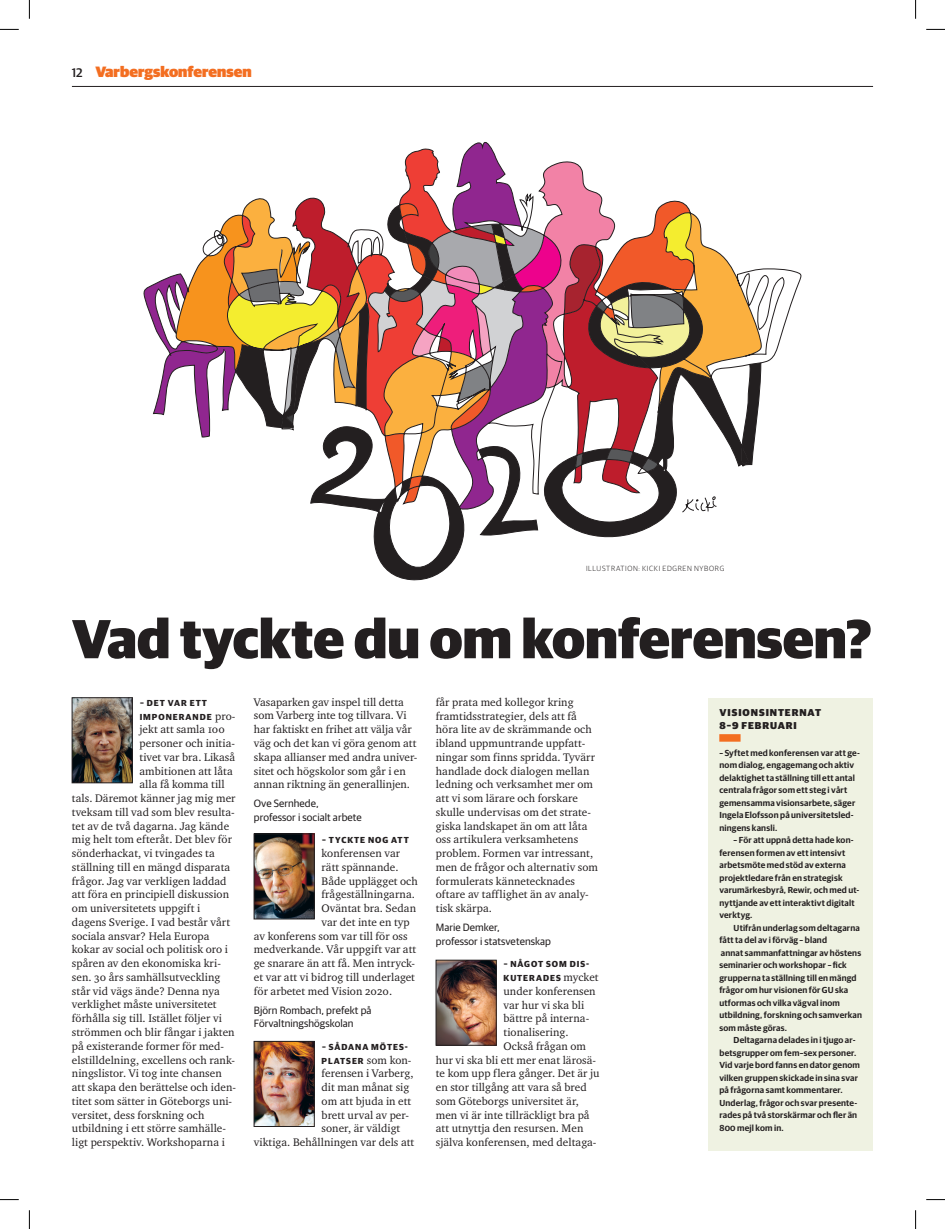
<style>
.page{position:relative;width:945px;height:1229px;background:#fff}
.page>*{position:absolute;margin:0;border:0;box-sizing:border-box;transform-origin:0 0}
.t1{font:900 55px "Guardian Sans";color:#231f20}
.t2{font:900 15px "Guardian Sans";color:#f36e21}
.t3{font:11.25px/13.8px "Charter ITC Regu OS";letter-spacing:.005em;color:#231f20}
.t4{font:10.62px/13.8px "Guardian Sans";letter-spacing:.005em;color:#231f20}
.t5{font:900 10px/12.5px "Guardian Sans";letter-spacing:.095em;color:#231f20}
.t6{font:600 8.75px/12.5px "Guardian Sans";letter-spacing:.02em;color:#231f20}
.t7{font:700 8.75px/13.8px "Guardian Sans";letter-spacing:.11em;color:#231f20}
.t8{font:300 7.5px "Guardian Sans";letter-spacing:.085em;color:#231f20}
.s1{font-weight:500;font-size:12.5px;color:#231f20}
.s2{font-family:"Charter ITC Regu OS";font-weight:400;font-size:11.25px}
</style>
<div class="page">
<hr style="left:72px;top:86px;width:801px;height:1px;background:#231f20">
<svg style="left:144px;top:142px;width:618px;height:438px"></svg>
<img style="left:74px;top:699px;width:56px;height:81px">
<div style="left:72px;top:697px;width:60px;height:85px;border:1px solid #231f20"></div>
<img style="left:256px;top:835px;width:56px;height:81px">
<div style="left:254px;top:833px;width:60px;height:85px;border:1px solid #231f20"></div>
<img style="left:256px;top:1042px;width:56px;height:82px">
<div style="left:254px;top:1040px;width:60px;height:86px;border:1px solid #231f20"></div>
<img style="left:438px;top:961px;width:56px;height:82px">
<div style="left:436px;top:959px;width:60px;height:86px;border:1px solid #231f20"></div>
<div style="left:709px;top:697px;width:164px;height:452px;background:#eff2e2"></div>
<div style="left:719px;top:734px;width:21px;height:7px;background:#f36e21"></div>
<svg style="left:0;top:29px;width:19px;height:1px"></svg>
<svg style="left:926px;top:29px;width:19px;height:1px"></svg>
<svg style="left:29px;top:0;width:1px;height:19px"></svg>
<svg style="left:29px;top:1210px;width:1px;height:18px"></svg>
<svg style="left:915px;top:0;width:1px;height:19px"></svg>
<svg style="left:915px;top:1210px;width:1px;height:18px"></svg>
<h2 class="t2" style="left:72px;top:60px;width:181px"><span class="s1">12</span> Varbergskonferensen</h2>
<p class="t8" style="left:586px;top:563px;width:140px">ILLUSTRATION: KICKI EDGREN NYBORG</p>
<h1 class="t1" style="left:72px;top:597px;width:801px">Vad tyckte du om konferensen?</h1>
<p class="t7" style="left:140px;top:695px;width:97px">– DET VAR ETT<br>IMPONERANDE <span class="s2">pro-</span></p>
<p class="t3" style="left:140px;top:722px;width:87px">jekt att samla 100</p>
<p class="t3" style="left:140px;top:736px;width:97px">personer och initia-</p>
<p class="t3" style="left:140px;top:749px;width:97px">tivet var bra. Likaså</p>
<p class="t3" style="left:140px;top:763px;width:95px">ambitionen att låta</p>
<p class="t3" style="left:140px;top:777px;width:87px">alla få komma till</p>
<p class="t3" style="left:72px;top:790px;width:165px">tals. Däremot känner jag mig mer</p>
<p class="t3" style="left:72px;top:804px;width:164px">tveksam till vad som blev resulta-</p>
<p class="t3" style="left:72px;top:818px;width:159px">tet av de två dagarna. Jag kände</p>
<p class="t3" style="left:72px;top:832px;width:162px">mig helt tom efteråt. Det blev för</p>
<p class="t3" style="left:72px;top:845px;width:144px">sönderhackat, vi tvingades ta</p>
<p class="t3" style="left:72px;top:859px;width:160px">ställning till en mängd disparata</p>
<p class="t3" style="left:72px;top:873px;width:156px">frågor. Jag var verkligen laddad</p>
<p class="t3" style="left:72px;top:887px;width:159px">att föra en principiell diskussion</p>
<p class="t3" style="left:72px;top:900px;width:130px">om universitetets uppgift i</p>
<p class="t3" style="left:72px;top:914px;width:160px">dagens Sverige. I vad består vårt</p>
<p class="t3" style="left:72px;top:928px;width:139px">sociala ansvar? Hela Europa</p>
<p class="t3" style="left:72px;top:942px;width:158px">kokar av social och politisk oro i</p>
<p class="t3" style="left:72px;top:955px;width:150px">spåren av den ekonomiska kri-</p>
<p class="t3" style="left:72px;top:969px;width:150px">sen. 30 års samhällsutveckling</p>
<p class="t3" style="left:72px;top:983px;width:149px">står vid vägs ände? Denna nya</p>
<p class="t3" style="left:72px;top:997px;width:146px">verklighet måste universitetet</p>
<p class="t3" style="left:72px;top:1010px;width:151px">förhålla sig till. Istället följer vi</p>
<p class="t3" style="left:72px;top:1024px;width:164px">strömmen och blir fångar i jakten</p>
<p class="t3" style="left:72px;top:1038px;width:154px">på existerande former för med-</p>
<p class="t3" style="left:72px;top:1052px;width:164px">elstilldelning, excellens och rank-</p>
<p class="t3" style="left:72px;top:1065px;width:151px">ningslistor. Vi tog inte chansen</p>
<p class="t3" style="left:72px;top:1079px;width:166px">att skapa den berättelse och iden-</p>
<p class="t3" style="left:72px;top:1093px;width:162px">titet som sätter in Göteborgs uni-</p>
<p class="t3" style="left:72px;top:1107px;width:134px">versitet, dess forskning och</p>
<p class="t3" style="left:72px;top:1120px;width:156px">utbildning i ett större samhälle-</p>
<p class="t3" style="left:72px;top:1134px;width:154px">ligt perspektiv. Workshoparna i</p>
<p class="t3" style="left:254px;top:694px;width:165px">Vasaparken gav inspel till detta som Varberg inte tog tillvara. Vi har faktiskt en frihet att välja vår väg och det kan vi göra genom att skapa allianser med andra univer&shy;sitet och högskolor som går i en annan riktning än generallinjen.</p>
<p class="t4" style="left:254px;top:795px;width:109px">Ove Sernhede, professor i socialt arbete</p>
<p class="t7" style="left:322px;top:832px;width:88px">– TYCKTE NOG ATT</p>
<p class="t3" style="left:321px;top:846px;width:80px">konferensen var</p>
<p class="t3" style="left:321px;top:859px;width:79px">rätt spännande.</p>
<p class="t3" style="left:321px;top:873px;width:98px">Både upplägget och</p>
<p class="t3" style="left:321px;top:887px;width:95px">frågeställningarna.</p>
<p class="t3" style="left:321px;top:901px;width:96px">Oväntat bra. Sedan</p>
<p class="t3" style="left:321px;top:914px;width:90px">var det inte en typ</p>
<p class="t3" style="left:254px;top:928px;width:155px">av konferens som var till för oss</p>
<p class="t3" style="left:254px;top:942px;width:164px">medverkande. Vår uppgift var att</p>
<p class="t3" style="left:254px;top:955px;width:163px">ge snarare än att få. Men intryck-</p>
<p class="t3" style="left:254px;top:969px;width:163px">et var att vi bidrog till underlaget</p>
<p class="t3" style="left:254px;top:983px;width:140px">för arbetet med Vision 2020.</p>
<p class="t4" style="left:254px;top:1001px;width:119px">Björn Rombach, prefekt på<br>Förvaltningshögskolan</p>
<p class="t7" style="left:322px;top:1038px;width:91px">– SÅDANA MÖTES-<br>PLATSER <span class="s2">som kon-</span></p>
<p class="t3" style="left:321px;top:1066px;width:93px">ferensen i Varberg,</p>
<p class="t3" style="left:321px;top:1079px;width:89px">dit man månat sig</p>
<p class="t3" style="left:321px;top:1093px;width:91px">om att bjuda in ett</p>
<p class="t3" style="left:321px;top:1107px;width:89px">brett urval av per-</p>
<p class="t3" style="left:321px;top:1121px;width:80px">soner, är väldigt</p>
<p class="t3" style="left:254px;top:1134px;width:162px">viktiga. Behållningen var dels att</p>
<p class="t3" style="left:436px;top:694px;width:164px">får prata med kollegor kring framtidsstrategier, dels att få höra lite av de skrämmande och ibland uppmuntrande uppfatt&shy;ningar som finns spridda. Tyvärr handlade dock dialogen mellan ledning och verksamhet mer om att vi som lärare och forskare skulle undervisas om det strate&shy;giska landskapet än om att låta oss artikulera verksamhetens problem. Formen var intressant, men de frågor och alternativ som formulerats kännetecknades oftare av tafflighet än av analy&shy;tisk skärpa.</p>
<p class="t4" style="left:436px;top:919px;width:117px">Marie Demker,<br>professor i statsvetenskap</p>
<p class="t7" style="left:503px;top:956px;width:96px">– NÅGOT SOM DIS-<br>KUTERADES <span class="s2">mycket</span></p>
<p class="t3" style="left:503px;top:983px;width:94px">under konferensen</p>
<p class="t3" style="left:503px;top:997px;width:82px">var hur vi ska bli</p>
<p class="t3" style="left:503px;top:1011px;width:87px">bättre på interna-</p>
<p class="t3" style="left:503px;top:1024px;width:67px">tionalisering.</p>
<p class="t3" style="left:503px;top:1038px;width:84px">Också frågan om</p>
<p class="t3" style="left:436px;top:1052px;width:162px">hur vi ska bli ett mer enat lärosä-</p>
<p class="t3" style="left:436px;top:1065px;width:165px">te kom upp flera gånger. Det är ju</p>
<p class="t3" style="left:436px;top:1079px;width:152px">en stor tillgång att vara så bred</p>
<p class="t3" style="left:436px;top:1093px;width:145px">som Göteborgs universitet är,</p>
<p class="t3" style="left:436px;top:1107px;width:155px">men vi är inte tillräckligt bra på</p>
<p class="t3" style="left:436px;top:1120px;width:149px">att utnyttja den resursen. Men</p>
<p class="t3" style="left:436px;top:1134px;width:162px">själva konferensen, med deltaga-</p>
<p class="t5" style="left:719px;top:705px;width:101px">Visionsinternat<br>8–9 februari</p>
<p class="t6" style="left:719px;top:745px;width:142px">– Syftet med konferensen var att ge&shy;nom dialog, engagemang och aktiv delaktighet ta ställning till ett antal centrala frågor som ett steg i vårt gemensamma visionsarbete, säger Ingela Elofsson på universitetsled&shy;ningens kansli.</p>
<p class="t6" style="left:719px;top:833px;width:141px;text-indent:14px">– För att uppnå detta hade kon&shy;ferensen formen av ett intensivt arbetsmöte med stöd av externa projektledare från en strategisk varumärkesbyrå, Rewir, och med ut&shy;nyttjande av ett interaktivt digitalt verktyg.</p>
<p class="t6" style="left:719px;top:920px;width:144px;text-indent:14px">Utifrån underlag som deltagarna fått ta del av i förväg – bland<br>annat sammanfattningar av höstens seminarier och workshopar – fick grupperna ta ställning till en mängd frågor om hur visionen för GU ska utformas och vilka vägval inom utbildning, forskning och samverkan som måste göras.</p>
<p class="t6" style="left:719px;top:1033px;width:142px;text-indent:14px">Deltagarna delades in i tjugo ar&shy;betsgrupper om fem–sex personer.<br>Vid varje bord fanns en dator genom vilken gruppen skickade in sina svar på frågorna samt kommentarer.<br>Underlag, frågor och svar presente&shy;rades på två storskärmar och fler än<br>800 mejl kom in.</p>
</div>
